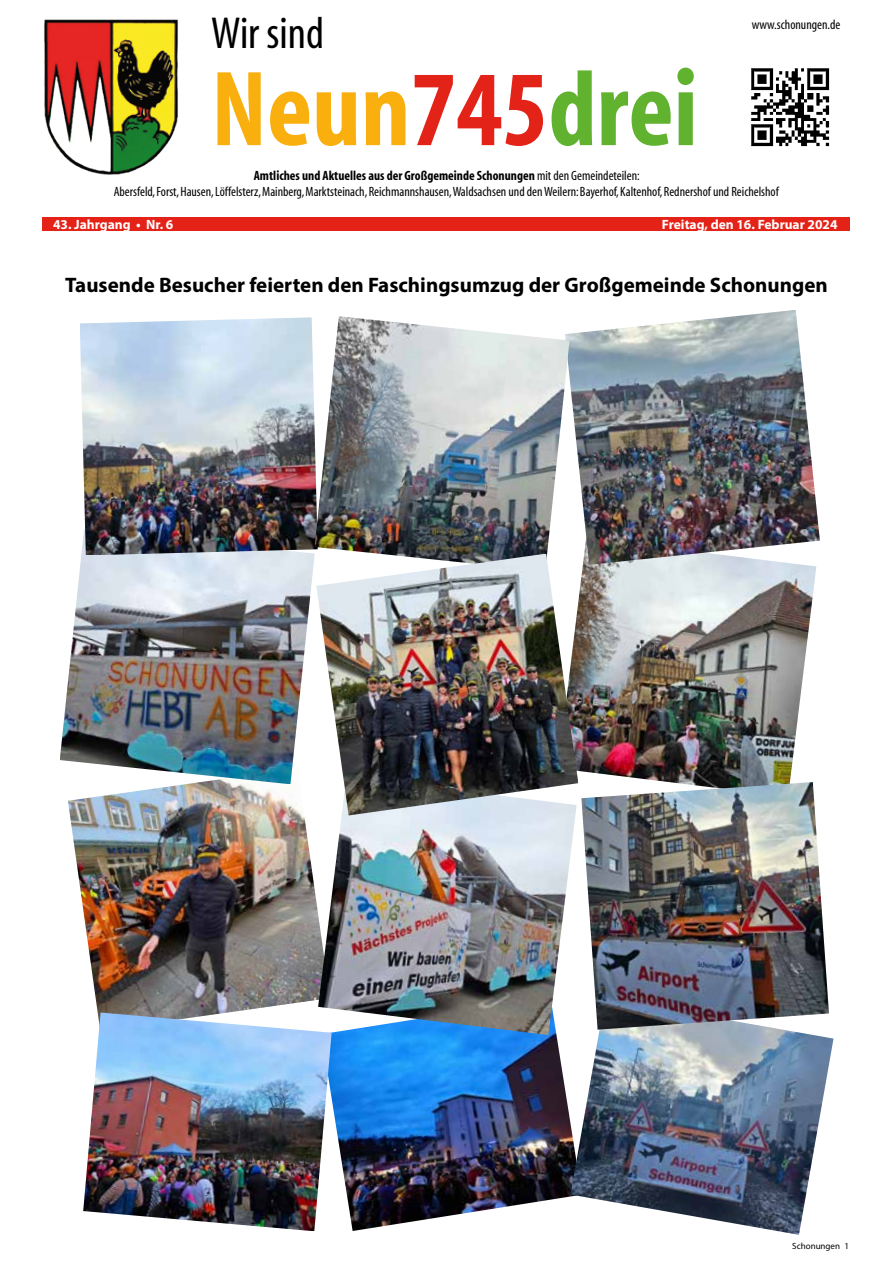
<style>
.page{position:relative;width:893px;height:1263px;background:#fff}
.page>*{position:absolute;margin:0;border:0;box-sizing:border-box;transform-origin:0 0}
.t1{font:700 condensed 108px "Myriad";color:#f9af0e}
.t2{font:condensed 45px "Myriad";color:#000}
.t3{font:700 21px "Myriad Pro";color:#000}
.t4{font:condensed 13.5px/16.2px "Myriad";color:#000;text-align:center}
.t5{font:700 13.5px "Myriad Pro";color:#fff}
.t6{font:9px "Myriad Pro";color:#000}
.s1{color:#e42318}
.s2{color:#60b22f}
.s3{font-weight:700}
</style>
<div class="page">
<img style="left:332px;top:1035px;width:238px;height:196px">
<img style="left:751px;top:68px;width:79px;height:79px">
<img style="left:44px;top:19px;width:134px;height:156px">
<div style="left:43px;top:218px;width:807px;height:13px;background:#e42218"></div>
<img style="left:578px;top:565px;width:238px;height:217px">
<img style="left:570px;top:1030px;width:263px;height:205px">
<img style="left:581px;top:782px;width:248px;height:248px">
<img style="left:68px;top:784px;width:250px;height:228px">
<img style="left:60px;top:555px;width:255px;height:229px">
<img style="left:569px;top:310px;width:251px;height:255px">
<img style="left:80px;top:317px;width:235px;height:238px">
<img style="left:315px;top:316px;width:254px;height:238px">
<img style="left:83px;top:1012px;width:249px;height:219px">
<img style="left:318px;top:815px;width:259px;height:220px">
<img style="left:316px;top:554px;width:262px;height:261px">
<h2 class="t2" style="left:211px;top:11px;width:114px">Wir sind</h2>
<h1 class="t1" style="left:211px;top:55px;width:488px">Neun<span class="s1">745</span><span class="s2">drei</span></h1>
<p class="t4" style="left:752px;top:17px;width:90px">www.schonungen.de</p>
<p class="t4" style="left:114px;top:168px;width:667px"><span class="s3">Amtliches und Aktuelles aus der Großgemeinde Schonungen</span> mit den Gemeindeteilen:<br>Abersfeld, Forst, Hausen, Löffelsterz, Mainberg, Marktsteinach, Reichmannshausen, Waldsachsen und den Weilern: Bayerhof, Kaltenhof, Rednershof und Reichelshof</p>
<p class="t5" style="left:53px;top:215px;width:122px">43. Jahrgang • Nr. 6</p>
<p class="t5" style="left:662px;top:215px;width:177px">Freitag, den 16. Februar 2024</p>
<h3 class="t3" style="left:65px;top:271px;width:764px">Tausende Besucher feierten den Faschingsumzug der Großgemeinde Schonungen</h3>
<p class="t6" style="left:792px;top:1240px;width:58px">Schonungen 1</p>
</div>
